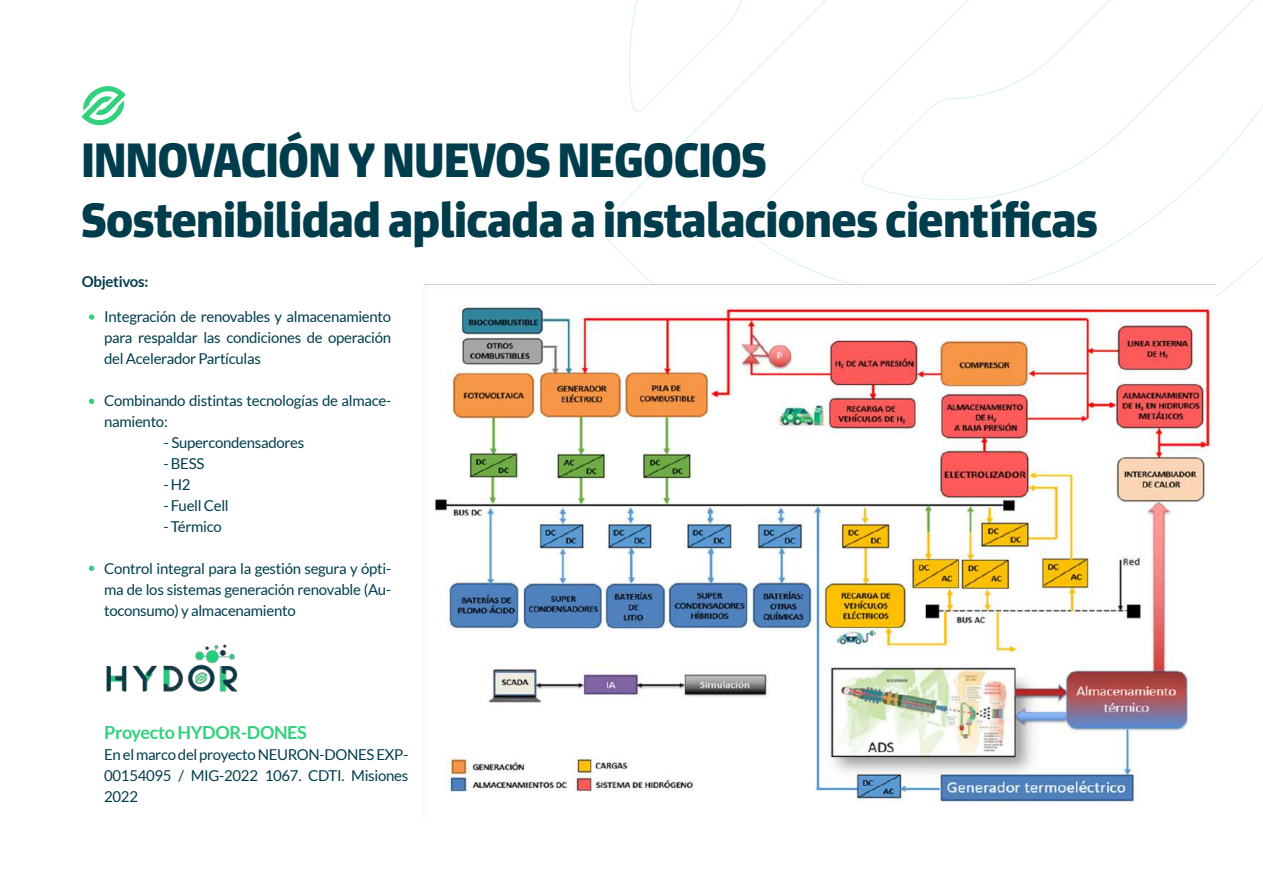
<style>
.page{position:relative;width:1263px;height:893px;background:#fff}
.page>*{position:absolute;margin:0;border:0;box-sizing:border-box;transform-origin:0 0}
.t1{font:900 48.6px "Expose";color:#003d4c}
.t2{font:700 18px "Lato";letter-spacing:-.02em;color:#32d17e}
.t3{font:15px/21px "Lato";letter-spacing:-.02em;color:#003d4c;text-align:justify}
.t4{font:700 15px "Lato";letter-spacing:-.02em;color:#003d4c}
</style>
<div class="page">
<svg style="left:603px;top:0;width:660px;height:297px"></svg>
<svg style="left:82px;top:86px;width:44px;height:40px"></svg>
<svg style="left:89px;top:314px;width:5px;height:6px"></svg>
<svg style="left:89px;top:399px;width:5px;height:5px"></svg>
<svg style="left:89px;top:566px;width:5px;height:5px"></svg>
<img style="left:423px;top:285px;width:792px;height:518px">
<img style="left:106px;top:644px;width:132px;height:48px">
<h1 class="t1" style="left:82px;top:129px;width:686px">INNOVACIÓN Y NUEVOS NEGOCIOS</h1>
<h1 class="t1" style="left:82px;top:188px;width:1017px">Sostenibilidad aplicada a instalaciones científicas</h1>
<p class="t4" style="left:82px;top:273px;width:68px">Objetivos:</p>
<p class="t3" style="left:104px;top:306px;width:289px">Integración de renovables y almacenamiento para respaldar las condiciones de operación del Acelerador Partículas</p>
<p class="t3" style="left:104px;top:390px;width:289px">Combinando distintas tecnologías de almace&shy;namiento:</p>
<p class="t3" style="left:164px;top:432px;width:142px">- Supercondensadores</p>
<p class="t3" style="left:163px;top:453px;width:42px">- BESS</p>
<p class="t3" style="left:163px;top:474px;width:29px">- H2</p>
<p class="t3" style="left:163px;top:495px;width:67px">- Fuell Cell</p>
<p class="t3" style="left:163px;top:516px;width:60px">- Térmico</p>
<p class="t3" style="left:104px;top:558px;width:289px">Control integral para la gestión segura y ópti&shy;ma de los sistemas generación renovable (Au&shy;toconsumo) y almacenamiento</p>
<p class="t2" style="left:104px;top:722px;width:204px">Proyecto HYDOR-DONES</p>
<p class="t3" style="left:104px;top:744px;width:306px">En el marco del proyecto NEURON-DONES EXP-00154095 / MIG-2022 1067. CDTI. Misiones 2022</p>
</div>
